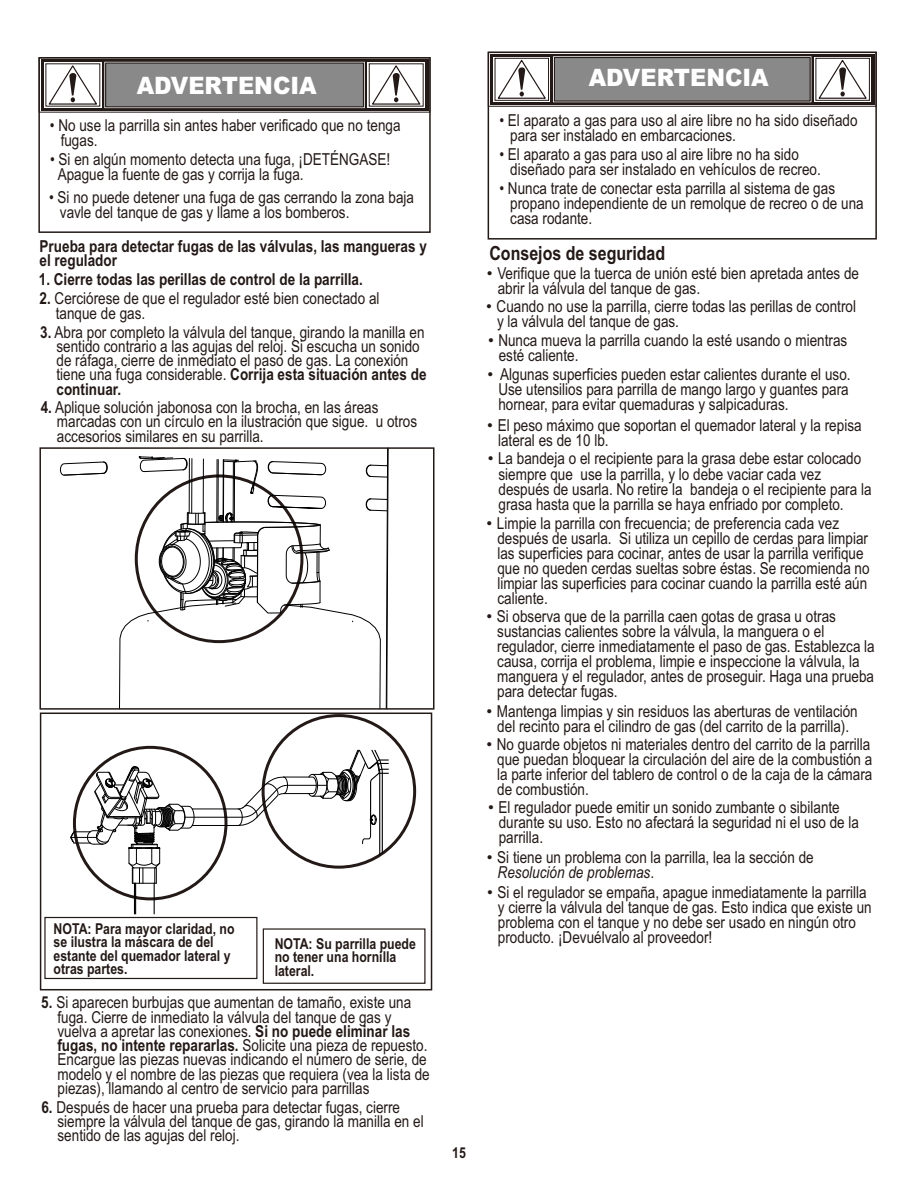
<style>
.page{position:relative;width:918px;height:1188px;background:#fff}
.page>*{position:absolute;margin:0;border:0;box-sizing:border-box;transform-origin:0 0}
.t1{font:900 24px "Arial";color:#fff;scale:.94 1}
.t2{font:700 19.5px "Arial Narrow";color:#231916}
.t3{font:16.5px/15px "Arial Narrow";color:#231916}
.t4{font:700 16.5px/14px "Arial Narrow";color:#231916}
.t5{font:700 15px/13.5px "Arial Narrow";color:#231916}
.s1{font-weight:700}
.s2{font-family:"Arial"}
.s3{font-style:italic}
</style>
<div class="page">
<div style="left:44px;top:917px;width:213px;height:62px;background:#fff;border:1px solid #231916"></div>
<div style="left:40px;top:713px;width:392px;height:277px;border:2px solid #231916"></div>
<div style="left:263px;top:928px;width:163px;height:56px;background:#fff;border:1px solid #231916"></div>
<svg style="left:60px;top:462px;width:48px;height:13px"></svg>
<svg style="left:119px;top:450px;width:269px;height:257px"></svg>
<div style="left:39px;top:447px;width:396px;height:263px;border:2px solid #231916"></div>
<svg style="left:70px;top:750px;width:319px;height:164px"></svg>
<div style="left:38px;top:57px;width:393px;height:176px;border:2px solid #231916"></div>
<svg style="left:41px;top:59px;width:387px;height:52px;background:#423a37"></svg>
<svg style="left:44px;top:62px;width:57px;height:46px"></svg>
<svg style="left:368px;top:62px;width:57px;height:46px"></svg>
<svg style="left:370px;top:64px;width:52px;height:41px"></svg>
<svg style="left:47px;top:64px;width:52px;height:41px"></svg>
<div style="left:105px;top:63px;width:259px;height:44px;background:#898989;border:1px solid #231916"></div>
<div style="left:488px;top:52px;width:389px;height:55px;border:1px solid #231916"></div>
<div style="left:488px;top:52px;width:389px;height:188px;border:2px solid #231916"></div>
<svg style="left:490px;top:54px;width:384px;height:51px;background:#3f3634"></svg>
<div style="left:493px;top:57px;width:57px;height:45px;background:#94908e"></div>
<div style="left:495px;top:58px;width:54px;height:43px;border:1px solid #231916"></div>
<div style="left:814px;top:57px;width:57px;height:45px;background:#787270"></div>
<div style="left:816px;top:58px;width:54px;height:43px;border:1px solid #231916"></div>
<svg style="left:817px;top:59px;width:51px;height:40px;background:#e0dfdf"></svg>
<svg style="left:496px;top:59px;width:51px;height:40px;background:#e0dfdf"></svg>
<div style="left:554px;top:57px;width:256px;height:44px;background:#898989;border:1px solid #231916"></div>
<h1 class="t1" style="left:137px;top:77px;width:193px">ADVERTENCIA</h1>
<p class="t3" style="left:61px;top:120px;width:341px;text-indent:-11px">• No use la parrilla sin antes haber verificado que no tenga fugas.</p>
<p class="t3" style="left:58px;top:153px;width:334px;text-indent:-8px">• Si en algún momento detecta una fuga, ¡DETÉNGASE!<br>Apague la fuente de gas y corrija la fuga.</p>
<p class="t3" style="left:60px;top:191px;width:356px;text-indent:-11px">• Si no puede detener una fuga de gas cerrando la zona baja vavle del tanque de gas y llame a los bomberos.</p>
<p class="t4" style="left:40px;top:241px;width:389px">Prueba para detectar fugas de las válvulas, las mangueras y el regulador</p>
<p class="t4" style="left:39px;top:274px;width:326px">1. Cierre todas las perillas de control de la parrilla.</p>
<p class="t3" style="left:56px;top:293px;width:325px;line-height:14.2px;text-indent:-16px"><span class="s1">2.</span> Cerciórese de que el regulador esté bien conectado al tanque de gas.</p>
<p class="t3" style="left:57px;top:326px;width:372px;line-height:14.2px;text-indent:-16px"><span class="s1">3.</span> Abra por completo la válvula del tanque, girando la manilla en sentido contrario a las agujas del reloj. Si escucha un sonido de ráfaga, cierre de inmediato el paso de gas. La conexión tiene una fuga considerable. <span class="s1">Corrija esta situación antes de continuar.</span></p>
<p class="t3" style="left:57px;top:402px;width:362px;line-height:14.2px;text-indent:-16px"><span class="s1">4.</span> Aplique solución jabonosa con la brocha, en las áreas marcadas con un círculo en la ilustración que sigue. u otros accesorios similares en su parrilla.</p>
<p class="t5" style="left:54px;top:923px;width:182px">NOTA: Para mayor claridad, no se ilustra la máscara de del estante del quemador lateral y otras partes.</p>
<p class="t5" style="left:275px;top:938px;width:143px">NOTA: Su parrilla puede no tener una hornilla lateral.</p>
<p class="t3" style="left:57px;top:997px;width:374px;line-height:14.2px;text-indent:-16px"><span class="s1">5.</span> Si aparecen burbujas que aumentan de tamaño, existe una fuga. Cierre de inmediato la válvula del tanque de gas y vuelva a apretar las conexiones. <span class="s1">Si no puede eliminar las fugas, no intente repararlas.</span> Solicite una pieza de repuesto.<br>Encargue las piezas nuevas indicando el número de serie, de modelo y el nombre de las piezas que requiera (vea la lista de piezas), llamando al centro de servicio para parrillas</p>
<p class="t3" style="left:58px;top:1101px;width:368px;line-height:14.2px;text-indent:-16px"><span class="s1">6.</span> Después de hacer una prueba para detectar fugas, cierre siempre la válvula del tanque de gas, girando la manilla en el sentido de las agujas del reloj.</p>
<h1 class="t1" style="left:589px;top:69px;width:193px">ADVERTENCIA</h1>
<p class="t3" style="left:510px;top:114px;width:349px;text-indent:-11px">• El aparato a gas para uso al aire libre no ha sido diseñado para ser instalado en embarcaciones.</p>
<p class="t3" style="left:510px;top:149px;width:312px;text-indent:-11px">• El aparato a gas para uso al aire libre no ha sido diseñado para ser instalado en vehículos de recreo.</p>
<p class="t3" style="left:510px;top:182px;width:355px;text-indent:-11px">• Nunca trate de conectar esta parrilla al sistema de gas propano independiente de un remolque de recreo o de una casa rodante.</p>
<p class="t2" style="left:489px;top:246px;width:177px">Consejos de seguridad</p>
<p class="t3" style="left:498px;top:267px;width:363px;text-indent:-11px"><span class="s2">•</span> Verifique que la tuerca de unión esté bien apretada antes de abrir la válvula del tanque de gas.</p>
<p class="t3" style="left:497px;top:300px;width:361px;text-indent:-11px"><span class="s2">•</span> Cuando no use la parrilla, cierre todas las perillas de control y la válvula del tanque de gas.</p>
<p class="t3" style="left:499px;top:334px;width:350px;text-indent:-11px"><span class="s2">•</span> Nunca mueva la parrilla cuando la esté usando o mientras esté caliente.</p>
<p class="t3" style="left:498px;top:369px;width:354px;text-align:justify;text-indent:-11px"><span class="s2">•</span> Algunas superficies pueden estar calientes durante el uso.<br>Use utensilios para parrilla de mango largo y guantes para hornear, para evitar quemaduras y salpicaduras.</p>
<p class="t3" style="left:498px;top:419px;width:365px;text-indent:-11px"><span class="s2">•</span> El peso máximo que soportan el quemador lateral y la repisa lateral es de 10 lb.</p>
<p class="t3" style="left:499px;top:453px;width:375px;text-indent:-11px"><span class="s2">•</span> La bandeja o el recipiente para la grasa debe estar colocado siempre que use la parrilla, y lo debe vaciar cada vez después de usarla. No retire la bandeja o el recipiente para la grasa hasta que la parrilla se haya enfriado por completo.</p>
<p class="t3" style="left:497px;top:517px;width:374px;text-indent:-11px"><span class="s2">•</span> Limpie la parrilla con frecuencia; de preferencia cada vez después de usarla. Si utiliza un cepillo de cerdas para limpiar las superficies para cocinar, antes de usar la parrilla verifique que no queden cerdas sueltas sobre éstas. Se recomienda no limpiar las superficies para cocinar cuando la parrilla esté aún caliente.</p>
<p class="t3" style="left:497px;top:610px;width:379px;text-indent:-11px"><span class="s2">•</span> Si observa que de la parrilla caen gotas de grasa u otras sustancias calientes sobre la válvula, la manguera o el regulador, cierre inmediatamente el paso de gas. Establezca la causa, corrija el problema, limpie e inspeccione la válvula, la manguera y el regulador, antes de proseguir. Haga una prueba para detectar fugas.</p>
<p class="t3" style="left:487px;top:705px;width:373px;text-align:center"><span class="s2">•</span> Mantenga limpias y sin residuos las aberturas de ventilación del recinto para el cilindro de gas (del carrito de la parrilla).</p>
<p class="t3" style="left:497px;top:738px;width:377px;text-indent:-11px"><span class="s2">•</span> No guarde objetos ni materiales dentro del carrito de la parrilla que puedan bloquear la circulación del aire de la combustión a la parte inferior del tablero de control o de la caja de la cámara de combustión.</p>
<p class="t3" style="left:499px;top:802px;width:362px;text-indent:-11px"><span class="s2">•</span> El regulador puede emitir un sonido zumbante o sibilante durante su uso. Esto no afectará la seguridad ni el uso de la parrilla.</p>
<p class="t3" style="left:498px;top:852px;width:318px;text-indent:-11px"><span class="s2">•</span> Si tiene un problema con la parrilla, lea la sección de<br><span class="s3">Resolución de problemas</span>.</p>
<p class="t3" style="left:498px;top:886px;width:375px;text-indent:-11px"><span class="s2">•</span> Si el regulador se empaña, apague inmediatamente la parrilla y cierre la válvula del tanque de gas. Esto indica que existe un problema con el tanque y no debe ser usado en ningún otro producto. ¡Devuélvalo al proveedor!</p>
<p class="t5" style="left:452px;top:1147px;width:15px">15</p>
</div>
